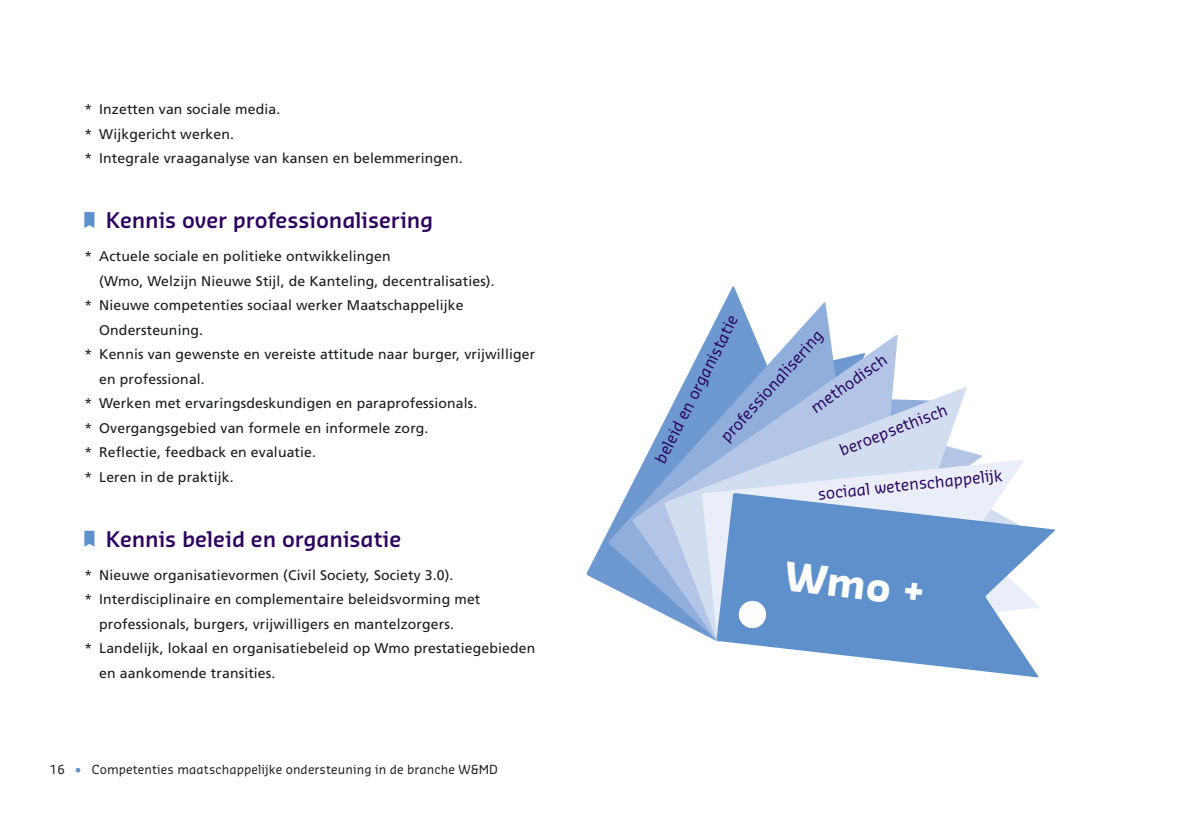
<style>
.page{position:relative;width:1191px;height:814px;background:#fff}
.page>*{position:absolute;margin:0;border:0;box-sizing:border-box;transform-origin:0 0}
.schema_bold{font:700 38.5px "Sansa";color:#fff}
.tussenkop_1_bimblauw{font:600 21px "Sansa";letter-spacing:-.005em;color:#2a035e}
.schema_bold-2{font:15.75px "Sansa";color:#2a035e}
.t1{font:14px/24.5px "Frutiger";letter-spacing:.01em;color:#1b1c20}
.t2{font:12.25px "Sansa";letter-spacing:.01em;color:#1b1c20}
.s1{color:#5e90cb}
</style>
<div class="page">
<svg style="left:84px;top:212px;width:10px;height:16px"></svg>
<svg style="left:84px;top:530px;width:10px;height:16px"></svg>
<svg style="left:586px;top:286px;width:155px;height:300px"></svg>
<svg style="left:608px;top:302px;width:222px;height:296px"></svg>
<svg style="left:632px;top:334px;width:266px;height:280px"></svg>
<svg style="left:664px;top:387px;width:318px;height:247px;background:#b2c7e6"></svg>
<svg style="left:702px;top:459px;width:322px;height:182px;background:#dae2f2"></svg>
<svg style="left:716px;top:493px;width:339px;height:184px;fill:#5e90cb"></svg>
<div style="left:738px;top:600px;width:28px;height:28px;background:#fff;border-radius:50%"></div>
<p class="t1" style="left:84px;top:97px;width:197px">* Inzetten van sociale media.</p>
<p class="t1" style="left:84px;top:121px;width:151px">* Wijkgericht werken.</p>
<p class="t1" style="left:84px;top:146px;width:380px">* Integrale vraaganalyse van kansen en belemmeringen.</p>
<p class="tussenkop_1_bimblauw" style="left:106px;top:206px;width:329px">Kennis over professionalisering</p>
<p class="t1" style="left:99px;top:244px;width:397px;text-indent:-15px">* Actuele sociale en politieke ontwikkelingen<br>(Wmo, Welzijn Nieuwe Stijl, de Kanteling, decentralisaties).</p>
<p class="t1" style="left:99px;top:293px;width:366px;text-indent:-15px">* Nieuwe competenties sociaal werker Maatschappelijke<br>Ondersteuning.</p>
<p class="t1" style="left:99px;top:342px;width:437px;text-indent:-15px">* Kennis van gewenste en vereiste attitude naar burger, vrijwilliger en professional.</p>
<p class="t1" style="left:84px;top:391px;width:394px">* Werken met ervaringsdeskundigen en paraprofessionals.</p>
<p class="t1" style="left:84px;top:415px;width:346px">* Overgangsgebied van formele en informele zorg.</p>
<p class="t1" style="left:84px;top:440px;width:233px">* Reflectie, feedback en evaluatie.</p>
<p class="t1" style="left:84px;top:464px;width:151px">* Leren in de praktijk.</p>
<p class="tussenkop_1_bimblauw" style="left:106px;top:525px;width:297px">Kennis beleid en organisatie</p>
<p class="t1" style="left:84px;top:562px;width:371px">* Nieuwe organisatievormen (Civil Society, Society 3.0).</p>
<p class="t1" style="left:99px;top:587px;width:382px;text-indent:-15px">* Interdisciplinaire en complementaire beleidsvorming met professionals, burgers, vrijwilligers en mantelzorgers.</p>
<p class="t1" style="left:99px;top:636px;width:437px;text-indent:-15px">* Landelijk, lokaal en organisatiebeleid op Wmo prestatiegebieden en aankomende transities.</p>
<p class="t2" style="left:50px;top:762px;width:450px">16 <span class="s1">•</span> Competenties maatschappelijke ondersteuning in de branche W&amp;MD</p>
<p class="schema_bold-2" style="left:650px;top:457px;width:165px;rotate:-63deg">beleid en organistatie</p>
<p class="schema_bold-2" style="left:716px;top:433px;width:146px;rotate:-48deg">professionalisering</p>
<p class="schema_bold-2" style="left:807px;top:401px;width:90px;rotate:-35deg">methodisch</p>
<p class="schema_bold-2" style="left:836px;top:441px;width:116px;rotate:-21deg">beroepsethisch</p>
<p class="schema_bold-2" style="left:817px;top:484px;width:187px;rotate:-6deg">sociaal wetenschappelijk</p>
<p class="schema_bold" style="left:787px;top:551px;width:144px;rotate:7deg">Wmo +</p>
</div>
